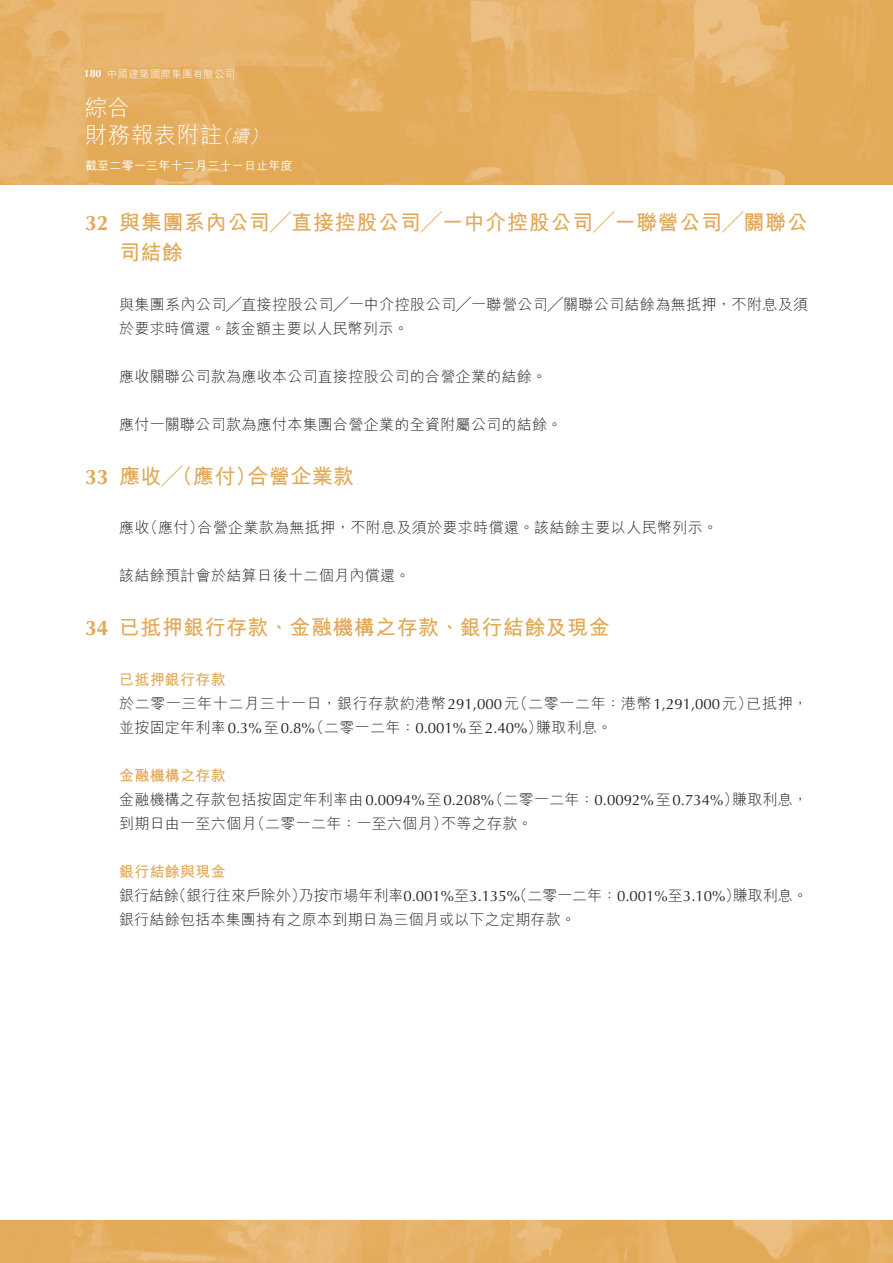
<style>
.page{position:relative;width:893px;height:1263px;background:#fff}
.page>*{position:absolute;margin:0;border:0;box-sizing:border-box;transform-origin:0 0}
.t1{font:22.5px/27px "M Hei HK Light B5 pc H";letter-spacing:.02em;color:#fff}
.t2{font:21px/30px "M Hei HK Bold B5 pc H";letter-spacing:.02em;color:#e2a855}
.t3{font:15px/24px "M Hei HK Light B5 pc H";letter-spacing:.02em;color:#231f20}
.t4{font:15px/24px "M Hei HK Light B5 pc H";letter-spacing:.045em;color:#231f20}
.t5{font:15px "M Hei HK Bold B5 pc H";letter-spacing:.02em;color:#e2a855}
.t6{font:12px "M Hei HK Medium B5 pc H";letter-spacing:.02em;color:#fff}
.t7{font:10.5px "M Hei HK Light B5 pc H";letter-spacing:.02em;color:#fff}
.s1{font-family:"Optima LT Std";font-weight:700}
.s2{font-style:italic;font-size:18px}
.s3{font-family:"Optima LT Std"}
</style>
<div class="page">
<img style="left:0;top:1220px;width:893px;height:43px">
<img style="left:0;top:0;width:893px;height:185px">
<p class="t7" style="left:84px;top:70px;width:153px"><span class="s1">180</span> 中國建築國際集團有限公司</p>
<h1 class="t1" style="left:85px;top:97px;width:187px">綜合<br>財務報表附註<span class="s2">（續）</span></h1>
<p class="t6" style="left:85px;top:161px;width:209px">截至二零一三年十二月三十一日止年度</p>
<h2 class="t2" style="left:119px;top:210px;width:690px;text-indent:-34px"><span class="s1">32</span> 與集團系內公司╱直接控股公司╱一中介控股公司╱一聯營公司╱關聯公司結餘</h2>
<p class="t3" style="left:119px;top:294px;width:691px">與集團系內公司╱直接控股公司╱一中介控股公司╱一聯營公司╱關聯公司結餘為無抵押，不附息及須於要求時償還。該金額主要以人民幣列示。</p>
<p class="t3" style="left:119px;top:366px;width:429px">應收關聯公司款為應收本公司直接控股公司的合營企業的結餘。</p>
<p class="t3" style="left:119px;top:414px;width:445px">應付一關聯公司款為應付本集團合營企業的全資附屬公司的結餘。</p>
<h2 class="t2" style="left:85px;top:464px;width:271px"><span class="s1">33</span> 應收╱（應付）合營企業款</h2>
<p class="t3" style="left:119px;top:518px;width:600px">應收（應付）合營企業款為無抵押，不附息及須於要求時償還。該結餘主要以人民幣列示。</p>
<p class="t3" style="left:119px;top:566px;width:293px">該結餘預計會於結算日後十二個月內償還。</p>
<h2 class="t2" style="left:85px;top:615px;width:526px"><span class="s1">34</span> 已抵押銀行存款、金融機構之存款、銀行結餘及現金</h2>
<p class="t5" style="left:119px;top:673px;width:108px">已抵押銀行存款</p>
<p class="t4" style="left:119px;top:693px;width:690px">於二零一三年十二月三十一日，銀行存款約港幣<span class="s3">291,000</span>元（二零一二年：港幣<span class="s3">1,291,000</span>元）已抵押，並按固定年利率<span class="s3">0.3%</span>至<span class="s3">0.8%</span>（二零一二年：<span class="s3">0.001%</span>至<span class="s3">2.40%</span>）賺取利息。</p>
<p class="t5" style="left:119px;top:769px;width:108px">金融機構之存款</p>
<p class="t3" style="left:119px;top:789px;width:690px">金融機構之存款包括按固定年利率由<span class="s3">0.0094%</span>至<span class="s3">0.208%</span>（二零一二年：<span class="s3">0.0092%</span>至<span class="s3">0.734%</span>）賺取利息，到期日由一至六個月（二零一二年：一至六個月）不等之存款。</p>
<p class="t5" style="left:119px;top:865px;width:108px">銀行結餘與現金</p>
<p class="t3" style="left:119px;top:885px;width:690px">銀行結餘（銀行往來戶除外）乃按市場年利率<span class="s3">0.001%</span>至<span class="s3">3.135%</span>（二零一二年：<span class="s3">0.001%</span>至<span class="s3">3.10%</span>）賺取利息。銀行結餘包括本集團持有之原本到期日為三個月或以下之定期存款。</p>
</div>
